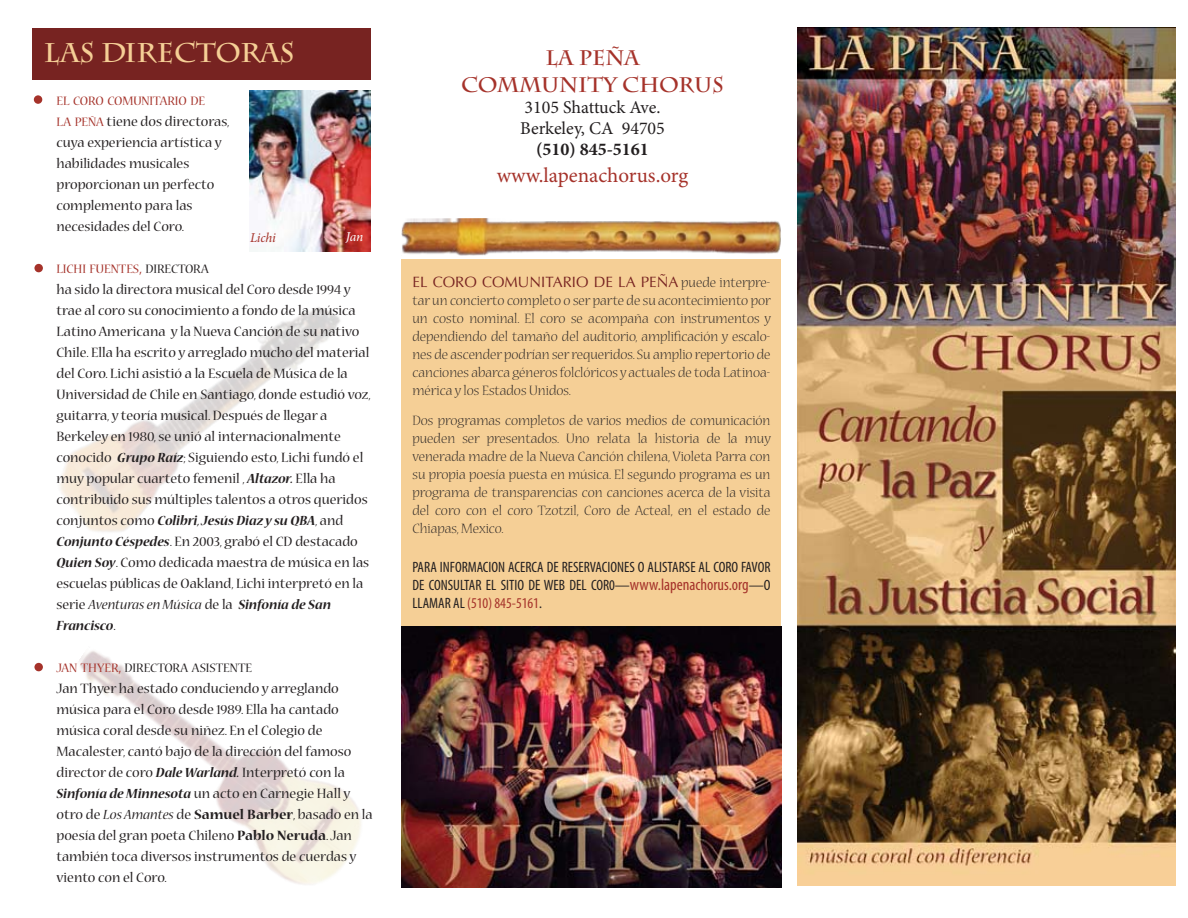
<style>
.page{position:relative;width:1188px;height:918px;background:#fff}
.page>*{position:absolute;margin:0;border:0;box-sizing:border-box;transform-origin:0 0}
.t1{font:700 27px "Charlemagne Std";letter-spacing:-.01em;color:#f5cf96}
.t2{font:700 21px/27px "Charlemagne Std";color:#a5322a;text-align:center}
.t3{font:21px "Minion Pro";letter-spacing:-.005em;color:#a5322a}
.t4{font:18px/21px "Minion Pro";color:#231f20}
.t5{font:700 18px "Minion Pro";color:#231f20}
.t6{font:15px/21px "Nueva Std";color:#231f20}
.t7{font:300 15px/18px "Nueva Std";color:#231f20;text-align:justify}
.t8{font:condensed 15px/18px "Myriad Pro";color:#231f20;text-align:justify}
.t9{font:15px "Optima";color:#772321}
.t10{font:13.65px "Nueva Std";color:#a5322a}
.t11{font:13.65px "Nueva Std";color:#231f20}
.t12{font:italic 13.5px "Minion Pro";letter-spacing:-.015em;color:#a5322a}
.t13{font:italic 13.5px "Minion Pro";color:#fff}
.s1{font-size:13.65px;color:#a5322a}
.s2{font-size:19.5px}
.s3{color:#231f20}
.s4{font-weight:700;font-style:italic}
.s5{font-style:italic}
.s6{color:#a5322a}
.s7{font-size:19.5px;color:#a5322a}
.s8{font-weight:700}
.s9{font-family:"Nueva Std";font-weight:300;color:#231f20}
.s10{font-size:16.5px;color:#a5322a}
</style>
<div class="page">
<div style="left:401px;top:259px;width:380px;height:372px;background:#f5cf96"></div>
<img style="left:60px;top:307px;width:280px;height:225px">
<img style="left:41px;top:651px;width:320px;height:234px">
<img style="left:401px;top:627px;width:380px;height:260px">
<img style="left:797px;top:27px;width:379px;height:859px">
<img style="left:250px;top:91px;width:120px;height:160px">
<div style="left:32px;top:28px;width:339px;height:51px;background:#772321"></div>
<img style="left:401px;top:218px;width:380px;height:38px">
<div style="left:34px;top:663px;width:9px;height:8px;background:#a5322a;border-radius:50%"></div>
<div style="left:34px;top:264px;width:9px;height:8px;background:#a5322a;border-radius:50%"></div>
<div style="left:34px;top:95px;width:8px;height:9px;background:#a5322a;border-radius:50%"></div>
<h1 class="t1" style="left:44px;top:37px;width:252px">LAS DIRECTORAS</h1>
<h2 class="t2" style="left:461px;top:44px;width:264px">LA PEÑA<br>COMMUNITY CHORUS</h2>
<p class="t4" style="left:520px;top:97px;width:146px">3105 Shattuck Ave.<br>Berkeley, CA 94705</p>
<p class="t5" style="left:536px;top:136px;width:114px">(510) 845-5161</p>
<h2 class="t3" style="left:497px;top:161px;width:193px">www.lapenachorus.org</h2>
<p class="t10" style="left:56px;top:94px;width:150px">EL CORO COMUNITARIO DE</p>
<p class="t6" style="left:56px;top:111px;width:175px"><span class="s1">LA PEÑA</span> tiene dos directoras, cuya experiencia artística y habilidades musicales proporcionan un perfecto complemento para las necesidades del Coro.</p>
<p class="t10" style="left:56px;top:262px;width:154px">LICHI FUENTES<span class="s2">,</span> <span class="s3">DIRECTORA</span></p>
<p class="t6" style="left:56px;top:279px;width:316px">ha sido la directora musical del Coro desde 1994 y trae al coro su conocimiento a fondo de la música Latino Americana y la Nueva Canción de su nativo Chile. Ella ha escrito y arreglado mucho del material del Coro. Lichi asistió a la Escuela de Música de la Universidad de Chile en Santiago, donde estudió voz, guitarra, y teoría musical. Después de llegar a Berkeley en 1980, se unió al internacionalmente conocido <span class="s4">Grupo Raíz</span>; Siguiendo esto, Lichi fundó el muy popular cuarteto femenil , <span class="s4">Altazor.</span> Ella ha contribuido sus múltiples talentos a otros queridos conjuntos como <span class="s4">Colibri, Jesús Diaz y su QBA</span>, and <span class="s4">Conjunto Céspedes</span>. En 2003, grabó el CD destacado <span class="s4">Quien Soy</span>. Como dedicada maestra de música en las escuelas públicas de Oakland, Lichi interpretó en la serie <span class="s5">Aventuras en Música</span> de la <span class="s4">Sinfonía de San Francisco</span>.</p>
<p class="t11" style="left:56px;top:661px;width:197px"><span class="s6">JAN THYER</span><span class="s7">,</span> DIRECTORA ASISTENTE</p>
<p class="t6" style="left:56px;top:678px;width:318px">Jan Thyer ha estado conduciendo y arreglando música para el Coro desde 1989. Ella ha cantado música coral desde su niñez. En el Colegio de Macalester, cantó bajo de la dirección del famoso director de coro <span class="s4">Dale Warland.</span> Interpretó con la <span class="s4">Sinfonía de Minnesota</span> un acto en Carnegie Hall y otro de <span class="s5">Los Amantes</span> de <span class="s8">Samuel Barber</span>, basado en la poesía del gran poeta Chileno <span class="s8">Pablo Neruda</span>. Jan también toca diversos instrumentos de cuerdas y viento con el Coro.</p>
<p class="t12" style="left:250px;top:228px;width:27px">Lichi</p>
<p class="t13" style="left:346px;top:228px;width:19px">Jan</p>
<p class="t9" style="left:413px;top:273px;width:359px">EL CORO COMUNITARIO DE LA PEÑA <span class="s9">puede interpre-</span></p>
<p class="t7" style="left:413px;top:292px;width:360px">tar un concierto completo o ser parte de su acontecimiento por un costo nominal. El coro se acompaña con instrumentos y dependiendo del tamaño del auditorio, amplificación y escalo&shy;nes de ascender podrían ser requeridos. Su amplio repertorio de canciones abarca géneros folclóricos y actuales de toda Latinoa&shy;mérica y los Estados Unidos.</p>
<p class="t7" style="left:413px;top:412px;width:360px">Dos programas completos de varios medios de comunicación pueden ser presentados. Uno relata la historia de la muy venerada madre de la Nueva Canción chilena, Violeta Parra con su propia poesía puesta en música. El segundo programa es un programa de transparencias con canciones acerca de la visita del coro con el coro Tzotzil, Coro de Acteal, en el estado de Chiapas, Mexico.</p>
<p class="t8" style="left:413px;top:557px;width:360px">PARA INFORMACION ACERCA DE RESERVACIONES O ALISTARSE AL CORO FAVOR DE CONSULTAR EL SITIO DE WEB DEL COR0—<span class="s10">www.lapenachorus.org</span>—O LLAMAR AL <span class="s6">(510) 845-5161</span>.</p>
</div>
